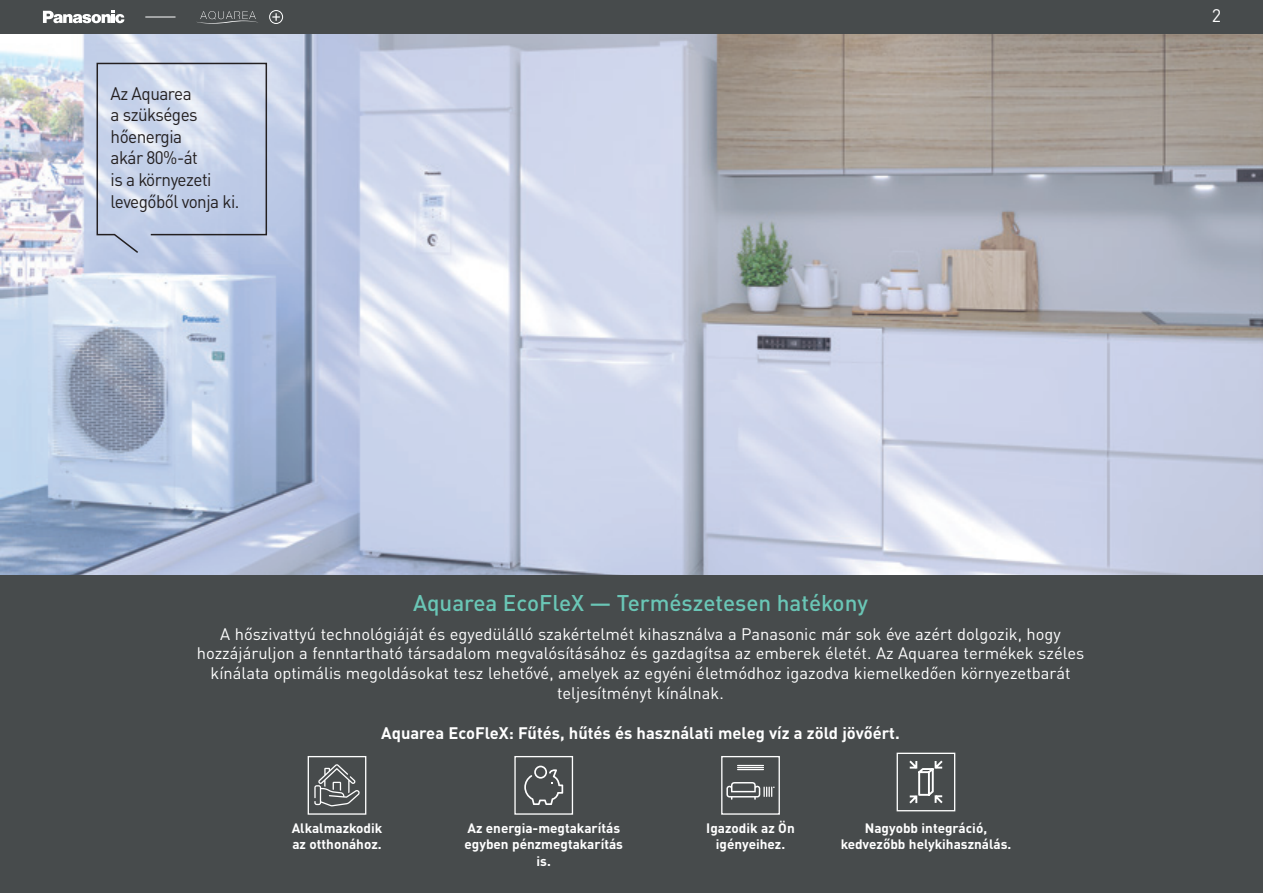
<style>
.page{position:relative;width:1263px;height:893px;background:#fff}
.page>*{position:absolute;margin:0;border:0;box-sizing:border-box;transform-origin:0 0}
.t1{font:500 22.5px "DIN Pro";color:#6ac6b6}
.t2{font:18px/21.6px "DIN Pro";letter-spacing:-.03em;color:#231f20;scale:.95 1}
.t3{font:18px "DIN Pro";color:#fff}
.t4{font:16.5px/19.8px "DIN Pro";color:#fff;text-align:center}
.t5{font:700 16.5px "DIN Pro";color:#fff}
.t6{font:700 13.5px/16.2px "DIN Pro";color:#fff;text-align:center}
</style>
<div class="page">
<div style="left:0;top:574px;width:1263px;height:319px;background:#474b4c"></div>
<div style="left:0;top:0;width:1263px;height:34px;background:#474b4c"></div>
<hr style="left:145px;top:17px;width:31px;height:1px;background:#fff">
<img style="left:0;top:34px;width:1263px;height:540px">
<svg style="left:96px;top:62px;width:172px;height:192px;background:#c4cee5"></svg>
<svg style="left:314px;top:764px;width:46px;height:42px"></svg>
<div style="left:308px;top:756px;width:58px;height:59px;border:1px solid #fff"></div>
<svg style="left:909px;top:760px;width:34px;height:44px"></svg>
<div style="left:897px;top:753px;width:58px;height:58px;border:1px solid #fff"></div>
<svg style="left:524px;top:766px;width:39px;height:39px"></svg>
<div style="left:514px;top:756px;width:59px;height:59px;border:1px solid #fff"></div>
<svg style="left:726px;top:782px;width:49px;height:18px"></svg>
<div style="left:721px;top:756px;width:59px;height:59px;border:1px solid #fff"></div>
<svg style="left:738px;top:765px;width:25px;height:5px"></svg>
<svg style="left:197px;top:11px;width:61px;height:13px"></svg>
<div style="left:269px;top:10px;width:14px;height:14px;border:1px solid #fff;border-radius:50%"></div>
<svg style="left:272px;top:13px;width:8px;height:8px"></svg>
<svg style="left:43px;top:11px;width:81px;height:12px"></svg>
<p class="t2" style="left:111px;top:81px;width:137px">Az Aquarea<br>a szükséges hőenergia<br>akár 80%-át<br>is a környezeti levegőből vonja ki.</p>
<p class="t3" style="left:1212px;top:2px;width:11px">2</p>
<h1 class="t1" style="left:413px;top:585px;width:456px">Aquarea EcoFleX — Természetesen hatékony</h1>
<p class="t4" style="left:197px;top:622px;width:889px">A hőszivattyú technológiáját és egyedülálló szakértelmét kihasználva a Panasonic már sok éve azért dolgozik, hogy hozzájáruljon a fenntartható társadalom megvalósításához és gazdagítsa az emberek életét. Az Aquarea termékek széles kínálata optimális megoldásokat tesz lehetővé, amelyek az egyéni életmódhoz igazodva kiemelkedően környezetbarát teljesítményt kínálnak.</p>
<p class="t5" style="left:381px;top:719px;width:520px">Aquarea EcoFleX: Fűtés, hűtés és használati meleg víz a zöld jövőért.</p>
<p class="t6" style="left:292px;top:818px;width:92px;text-align:left">Alkalmazkodik az otthonához.</p>
<p class="t6" style="left:464px;top:818px;width:160px">Az energia-megtakarítás egyben pénzmegtakarítás is.</p>
<p class="t6" style="left:706px;top:818px;width:90px">Igazodik az Ön igényeihez.</p>
<p class="t6" style="left:841px;top:818px;width:172px">Nagyobb integráció, kedvezőbb helykihasználás.</p>
</div>
